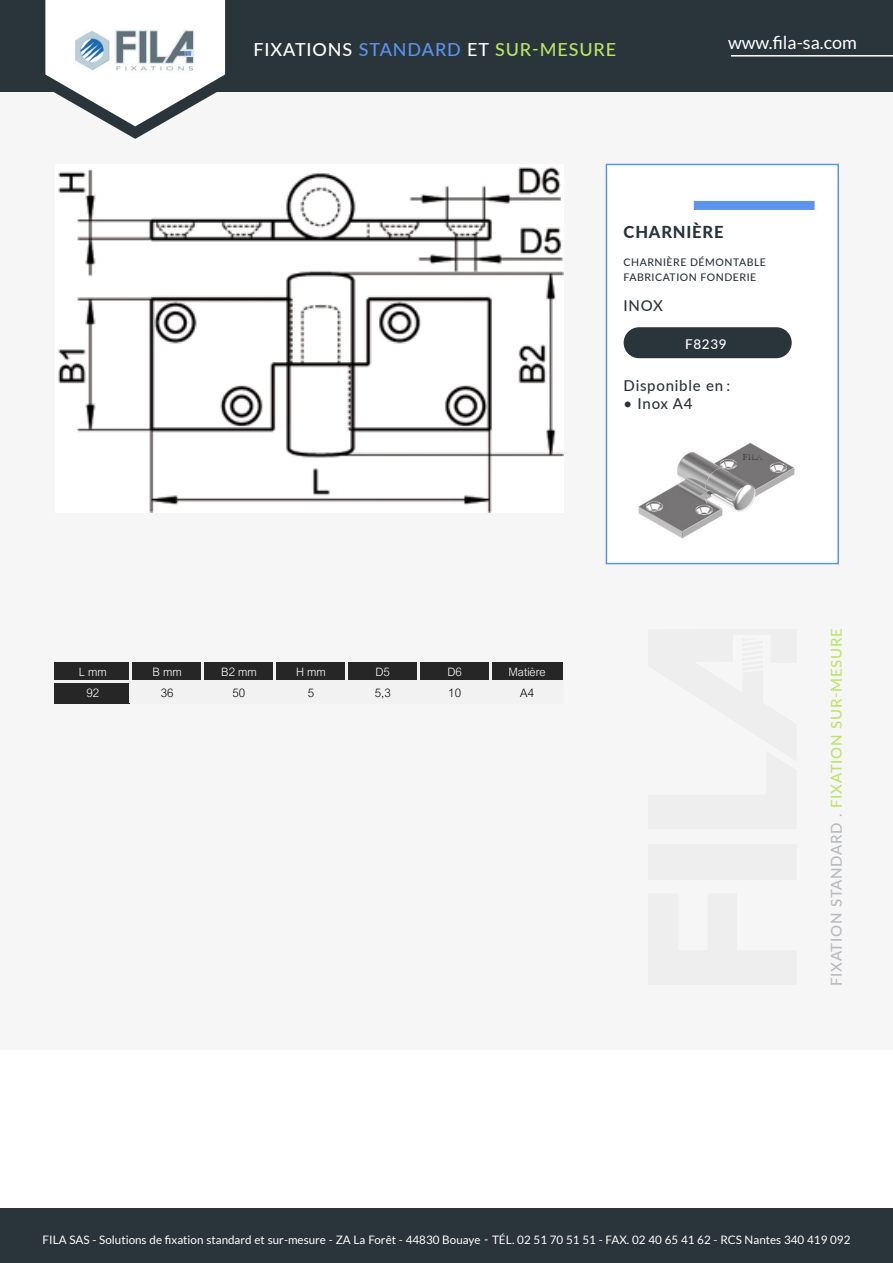
<style>
.page{position:relative;width:893px;height:1263px;background:#fff}
.page>*{position:absolute;margin:0;border:0;box-sizing:border-box;transform-origin:0 0}
.t1{font:500 18px "Lato";letter-spacing:.05em;color:#fff}
.t2{font:18px "Lato";color:#fff}
.t3{font:800 16.5px "Lato";letter-spacing:.05em;color:#2a343b}
.t4{font:500 15px "Lato";letter-spacing:.05em;color:#bbe46b}
.t5{font:500 15px "Lato";letter-spacing:.05em;color:#2a343b}
.t6{font:500 13.5px "Lato";letter-spacing:.05em;color:#fff}
.t7{font:11.7px "Lato";color:#fff}
.t8{font:300 11.55px "Arial Nova";color:#fff}
.t9{font:300 11.55px "Arial Nova";color:#000}
.t10{font:500 10.5px/15px "Lato";letter-spacing:.05em;color:#2a343b}
.s1{color:#5c93eb}
.s2{color:#bbe46b}
.s3{color:#b7b9bc}
.s4{font-weight:500}
</style>
<div class="page">
<div style="left:0;top:91px;width:893px;height:959px;background:#f6f6f6"></div>
<div style="left:606px;top:164px;width:233px;height:400px;background:#fff;border:2px solid #5c93eb"></div>
<div style="left:624px;top:327px;width:168px;height:31px;background:#2a343b;border-radius:15px"></div>
<div style="left:694px;top:201px;width:121px;height:9px;background:#5c93eb"></div>
<div style="left:0;top:0;width:893px;height:91px;background:#2a343b"></div>
<div style="left:0;top:1209px;width:893px;height:54px;background:#2a343b"></div>
<svg style="left:34px;top:0;width:202px;height:139px"></svg>
<img style="left:59px;top:23px;width:152px;height:53px">
<div style="left:648px;top:844px;width:149px;height:35px;background:#eeeeef"></div>
<hr style="left:731px;top:55px;width:162px;height:2px;background:#fff">
<img style="left:638px;top:442px;width:157px;height:97px">
<img style="left:58px;top:167px;width:505px;height:345px">
<div style="left:55px;top:662px;width:508px;height:20px;background:#262626"></div>
<div style="left:55px;top:682px;width:76px;height:21px;background:#262626"></div>
<div style="left:131px;top:682px;width:432px;height:21px;background:#f2f2f2"></div>
<hr style="left:130px;top:662px;width:2px;height:41px;background:#f2f2f2">
<hr style="left:201px;top:662px;width:3px;height:41px;background:#f2f2f2">
<hr style="left:273px;top:662px;width:3px;height:41px;background:#f2f2f2">
<hr style="left:345px;top:662px;width:2px;height:41px;background:#f2f2f2">
<hr style="left:417px;top:662px;width:2px;height:41px;background:#f2f2f2">
<hr style="left:489px;top:662px;width:2px;height:41px;background:#f2f2f2">
<hr style="left:54px;top:681px;width:509px;height:2px;background:#f2f2f2">
<p class="t1" style="left:253px;top:37px;width:364px">FIXATIONS <span class="s1">STANDARD</span> ET <span class="s2">SUR-MESURE</span></p>
<p class="t2" style="left:728px;top:33px;width:130px">www.fila-sa.com</p>
<p class="t3" style="left:624px;top:220px;width:101px">CHARNIÈRE</p>
<p class="t10" style="left:624px;top:254px;width:144px">CHARNIÈRE DÉMONTABLE<br>FABRICATION FONDERIE</p>
<p class="t5" style="left:624px;top:295px;width:41px">INOX</p>
<p class="t6" style="left:685px;top:334px;width:43px">F8239</p>
<p class="t5" style="left:624px;top:375px;width:108px">Disponible en :</p>
<p class="t5" style="left:624px;top:393px;width:70px">• Inox A4</p>
<p class="t8" style="left:79px;top:666px;width:29px">L mm</p>
<p class="t8" style="left:153px;top:666px;width:31px">B mm</p>
<p class="t8" style="left:221px;top:666px;width:37px">B2 mm</p>
<p class="t8" style="left:296px;top:666px;width:31px">H mm</p>
<p class="t8" style="left:376px;top:666px;width:16px">D5</p>
<p class="t8" style="left:447px;top:666px;width:16px">D6</p>
<p class="t8" style="left:508px;top:666px;width:39px">Matière</p>
<p class="t8" style="left:86px;top:686px;width:14px">92</p>
<p class="t9" style="left:161px;top:686px;width:14px">36</p>
<p class="t9" style="left:233px;top:686px;width:14px">50</p>
<p class="t9" style="left:308px;top:686px;width:8px">5</p>
<p class="t9" style="left:375px;top:686px;width:17px">5,3</p>
<p class="t9" style="left:448px;top:686px;width:14px">10</p>
<p class="t9" style="left:520px;top:686px;width:15px">A4</p>
<p class="t4" style="left:825px;top:986px;width:360px;rotate:-90deg"><span class="s3">FIXATION STANDARD .</span> FIXATION SUR-MESURE</p>
<p class="t7" style="left:43px;top:1233px;width:809px">FILA SAS - Solutions de fixation standard et sur-mesure - ZA La Forêt - 44830 Bouaye <span class="s4">-</span> TÉL. 02 51 70 51 51 - FAX. 02 40 65 41 62 - RCS Nantes 340 419 092</p>
</div>
